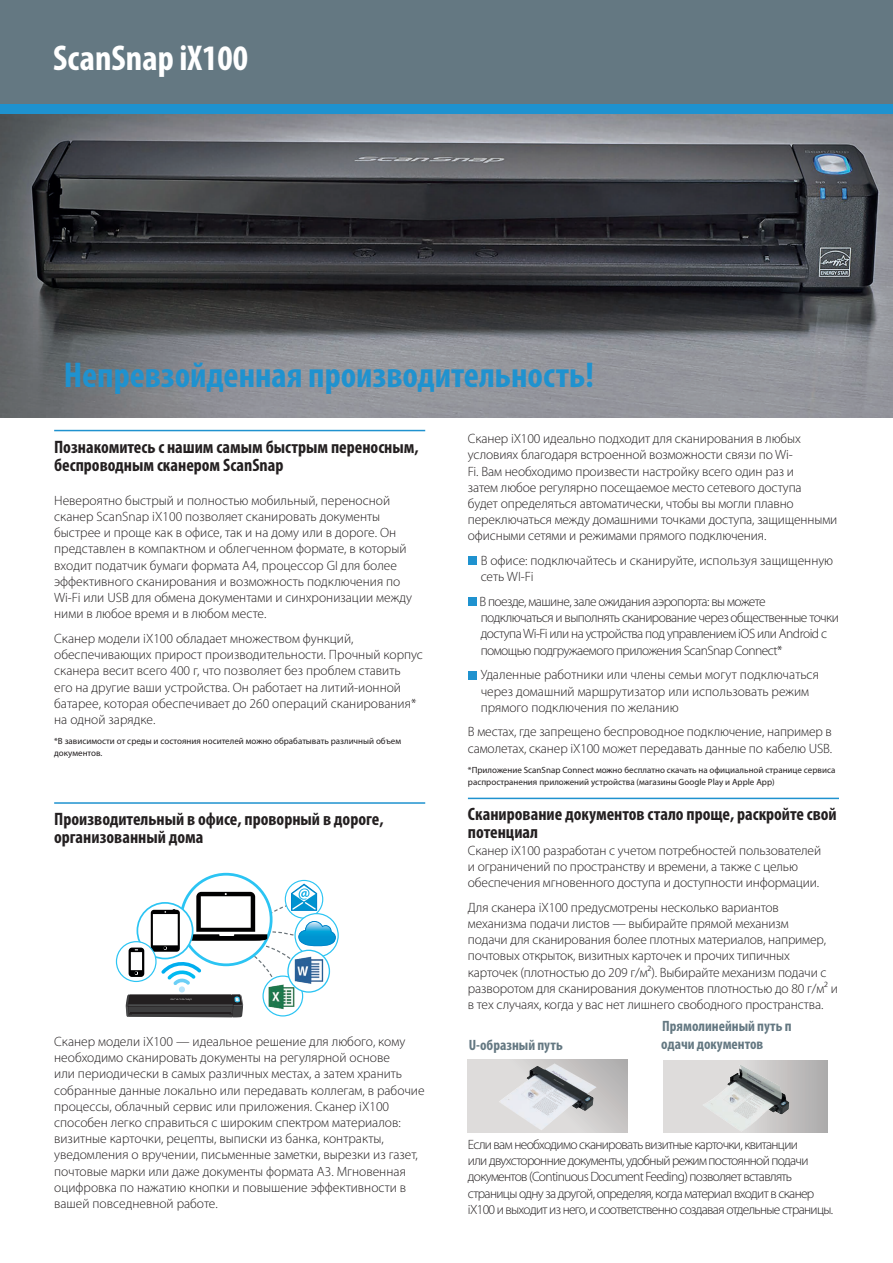
<style>
.page{position:relative;width:893px;height:1263px;background:#fff}
.page>*{position:absolute;margin:0;border:0;box-sizing:border-box;transform-origin:0 0}
.t1{font:700 condensed 36px "Myriad Pro";color:#1f92cf}
.t2{font:700 condensed 36px "Myriad Pro";color:#fff}
.t3{font:700 condensed 18px/18px "Myriad Pro";color:#231f20}
.t4{font:700 condensed 15px/18px "Myriad Pro";color:#647882}
.t5{font:300 13.5px/16.2px "Myriad Pro";letter-spacing:-.01em;color:#231f20}
.t6{font:300 13.5px/16.2px "Myriad Pro";letter-spacing:-.05em;color:#231f20}
.t7{font:300 13.5px/16.2px "Myriad Pro";letter-spacing:-.04em;color:#231f20}
.t8{font:9px/12px "Myriad Pro";color:#231f20}
</style>
<div class="page">
<img style="left:0;top:113px;width:893px;height:304px">
<div style="left:0;top:0;width:893px;height:113px;background:#1f92cf"></div>
<div style="left:0;top:0;width:893px;height:104px;background:#647882"></div>
<hr style="left:54px;top:802px;width:371px;height:2px;background:#1f92cf">
<hr style="left:54px;top:430px;width:371px;height:1px;background:#1f92cf">
<hr style="left:468px;top:798px;width:371px;height:1px;background:#1f92cf">
<div style="left:468px;top:557px;width:8px;height:8px;background:#1f92cf"></div>
<div style="left:468px;top:597px;width:8px;height:9px;background:#1f92cf"></div>
<div style="left:468px;top:671px;width:8px;height:8px;background:#1f92cf"></div>
<svg style="left:468px;top:1060px;width:159px;height:72px;background:#cfcdcd"></svg>
<img style="left:499px;top:1063px;width:98px;height:67px">
<div style="left:664px;top:1060px;width:164px;height:72px;background:linear-gradient(to right,#ebe9e8,#b7b5b5)"></div>
<img style="left:702px;top:1063px;width:87px;height:68px">
<div style="left:285px;top:880px;width:38px;height:39px;border:1px solid #2bc4f3;border-radius:50%"></div>
<svg style="left:181px;top:874px;width:90px;height:91px"></svg>
<svg style="left:116px;top:942px;width:40px;height:39px"></svg>
<div style="left:116px;top:941px;width:41px;height:41px;border:1px solid #2bc4f3;border-radius:50%"></div>
<svg style="left:126px;top:883px;width:210px;height:134px"></svg>
<svg style="left:288px;top:950px;width:41px;height:42px"></svg>
<div style="left:287px;top:950px;width:43px;height:43px;border:1px solid #2bc4f3;border-radius:50%"></div>
<img style="left:293px;top:955px;width:31px;height:31px">
<h1 class="t2" style="left:53px;top:36px;width:197px">ScanSnap iX100</h1>
<h1 class="t1" style="left:64px;top:352px;width:532px">Непревзойденная производительность!</h1>
<h2 class="t3" style="left:54px;top:437px;width:366px">Познакомитесь с нашим самым быстрым переносным, беспроводным сканером ScanSnap</h2>
<p class="t5" style="left:54px;top:492px;width:360px">Невероятно быстрый и полностью мобильный, переносной сканер ScanSnap iX100 позволяет сканировать документы быстрее и проще как в офисе, так и на дому или в дороге. Он представлен в компактном и облегченном формате, в который входит податчик бумаги формата А4, процессор GI для более эффективного сканирования и возможность подключения по Wi-Fi или USB для обмена документами и синхронизации между ними в любое время и в любом месте.</p>
<p class="t5" style="left:54px;top:630px;width:370px">Сканер модели iX100 обладает множеством функций, обеспечивающих прирост производительности. Прочный корпус сканера весит всего 400 г, что позволяет без проблем ставить<br>его на другие ваши устройства. Он работает на литий-ионной батарее, которая обеспечивает до 260 операций сканирования* на одной зарядке.</p>
<p class="t8" style="left:54px;top:735px;width:348px">*В зависимости от среды и состояния носителей можно обрабатывать различный объем документов.</p>
<h2 class="t3" style="left:54px;top:810px;width:331px">Производительный в офисе, проворный в дороге, организованный дома</h2>
<p class="t5" style="left:54px;top:1033px;width:372px">Сканер модели iX100 — идеальное решение для любого, кому необходимо сканировать документы на регулярной основе<br>или периодически в самых различных местах, а затем хранить собранные данные локально или передавать коллегам, в рабочие процессы, облачный сервис или приложения. Сканер iX100 способен легко справиться с широким спектром материалов: визитные карточки, рецепты, выписки из банка, контракты, уведомления о вручении, письменные заметки, вырезки из газет, почтовые марки или даже документы формата А3. Мгновенная оцифровка по нажатию кнопки и повышение эффективности в вашей повседневной работе.</p>
<p class="t5" style="left:468px;top:430px;width:371px">Сканер iX100 идеально подходит для сканирования в любых условиях благодаря встроенной возможности связи по Wi-<br>Fi. Вам необходимо произвести настройку всего один раз и<br>затем любое регулярно посещаемое место сетевого доступа<br>будет определяться автоматически, чтобы вы могли плавно переключаться между домашними точками доступа, защищенными офисными сетями и режимами прямого подключения.</p>
<p class="t5" style="left:481px;top:552px;width:354px">В офисе: подключайтесь и сканируйте, используя защищенную сеть WI-Fi</p>
<p class="t7" style="left:479px;top:593px;width:361px">В поезде, машине, зале ожидания аэропорта: вы можете подключаться и выполнять сканирование через общественные точки доступа Wi-Fi или на устройства под управлением iOS или Android с помощью подгружаемого приложения ScanSnap Connect*</p>
<p class="t5" style="left:481px;top:667px;width:340px">Удаленные работники или члены семьи могут подключаться через домашний маршрутизатор или использовать режим прямого подключения по желанию</p>
<p class="t5" style="left:468px;top:724px;width:366px">В местах, где запрещено беспроводное подключение, например в самолетах, сканер iX100 может передавать данные по кабелю USB.</p>
<p class="t8" style="left:468px;top:764px;width:369px">*Приложение ScanSnap Connect можно бесплатно скачать на официальной странице сервиса распространения приложений устройства (магазины Google Play и Apple App)</p>
<h2 class="t3" style="left:468px;top:805px;width:370px">Сканирование документов стало проще, раскройте свой потенциал</h2>
<p class="t5" style="left:468px;top:842px;width:355px">Сканер iX100 разработан с учетом потребностей пользователей и ограничений по пространству и времени, а также с целью обеспечения мгновенного доступа и доступности информации.</p>
<p class="t5" style="left:468px;top:899px;width:372px">Для сканера iX100 предусмотрены несколько вариантов механизма подачи листов — выбирайте прямой механизм<br>подачи для сканирования более плотных материалов, например, почтовых открыток, визитных карточек и прочих типичных карточек (плотностью до 209 г/м²). Выбирайте механизм подачи с разворотом для сканирования документов плотностью до 80 г/м² и в тех случаях, когда у вас нет лишнего свободного пространства.</p>
<p class="t4" style="left:469px;top:1036px;width:96px">U-образный путь</p>
<p class="t4" style="left:661px;top:1017px;width:132px">Прямолинейный путь п одачи документов</p>
<p class="t6" style="left:468px;top:1136px;width:367px">Если вам необходимо сканировать визитные карточки, квитанции<br>или двухсторонние документы, удобный режим постоянной подачи документов (Continuous Document Feeding) позволяет вставлять страницы одну за другой, определяя, когда материал входит в сканер iX100 и выходит из него, и соответственно создавая отдельные страницы.</p>
</div>
